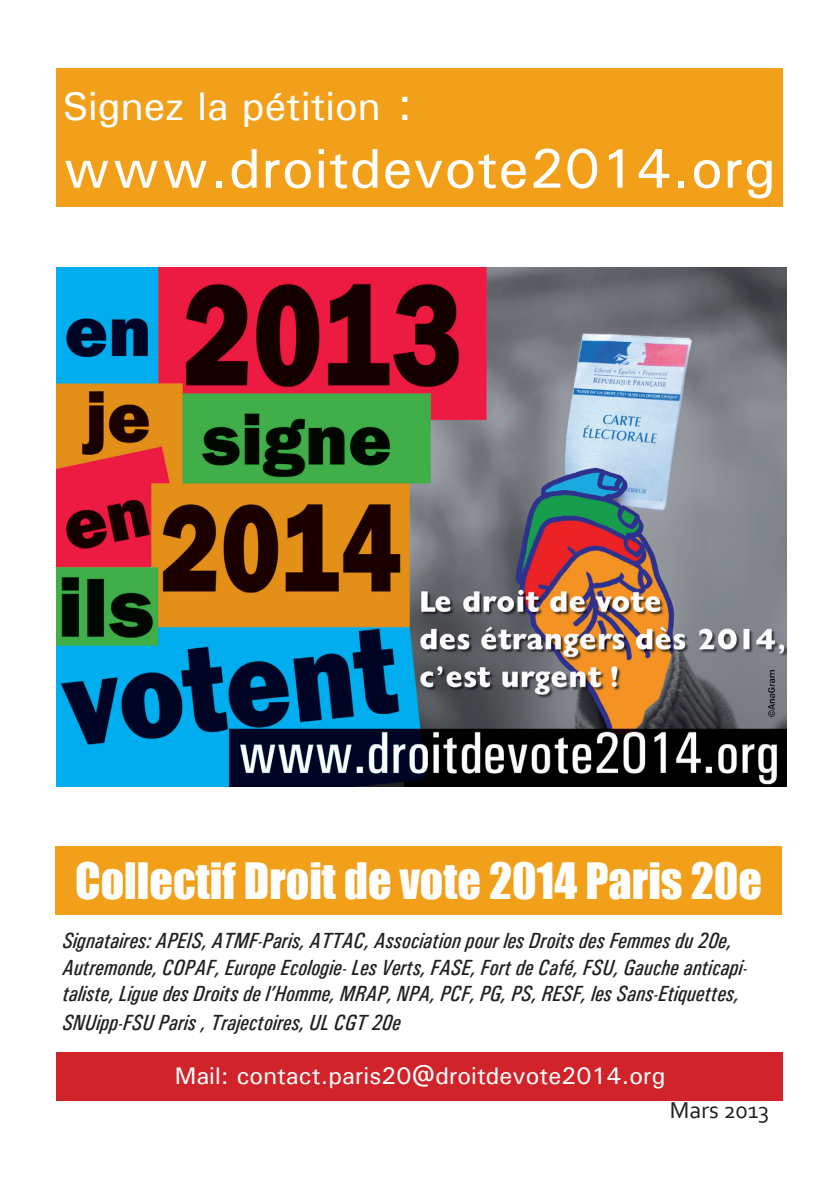
<style>
.page{position:relative;width:840px;height:1191px;background:#fff}
.page>*{position:absolute;margin:0;border:0;box-sizing:border-box;transform-origin:0 0}
.t1{font:500 56px "Univers";letter-spacing:.01em;color:#fff}
.t2{font:46px "Impact";color:#fff}
.t3{font:500 40px "Univers";color:#fff}
.t4{font:500 24px "Univers";color:#fff}
.t5{font:24px "Corbel";color:#231f20}
.t6{font:italic 500 condensed 22px/26.4px "Univers";color:#231f20}
.s1{font-size:48px}
</style>
<div class="page">
<img style="left:57px;top:267px;width:728px;height:519px">
<div style="left:57px;top:1052px;width:725px;height:48px;background:#d1232a"></div>
<div style="left:55px;top:846px;width:726px;height:69px;background:#f2a019"></div>
<div style="left:57px;top:68px;width:725px;height:139px;background:#f2a019"></div>
<p class="t3" style="left:62px;top:81px;width:351px">Signez la pétition <span class="s1">:</span></p>
<p class="t1" style="left:62px;top:133px;width:714px">www.droitdevote2014.org</p>
<p class="t2" style="left:75px;top:845px;width:688px">Collectif Droit de vote 2014 Paris 20e</p>
<p class="t6" style="left:63px;top:927px;width:686px">Signataires: APEIS, ATMF-Paris, ATTAC, Association pour les Droits des Femmes du 20e,<br>Autremonde, COPAF, Europe Ecologie- Les Verts, FASE, Fort de Café, FSU, Gauche anticapi&shy;taliste, Ligue des Droits de l’Homme, MRAP, NPA, PCF, PG, PS, RESF, les Sans-Etiquettes,</p>
<p class="t6" style="left:63px;top:1009px;width:339px">SNUipp-FSU Paris , Trajectoires, UL CGT 20e</p>
<p class="t4" style="left:175px;top:1060px;width:492px">Mail: contact.paris20@droitdevote2014.org</p>
<p class="t5" style="left:669px;top:1095px;width:101px">Mars 2013</p>
</div>
